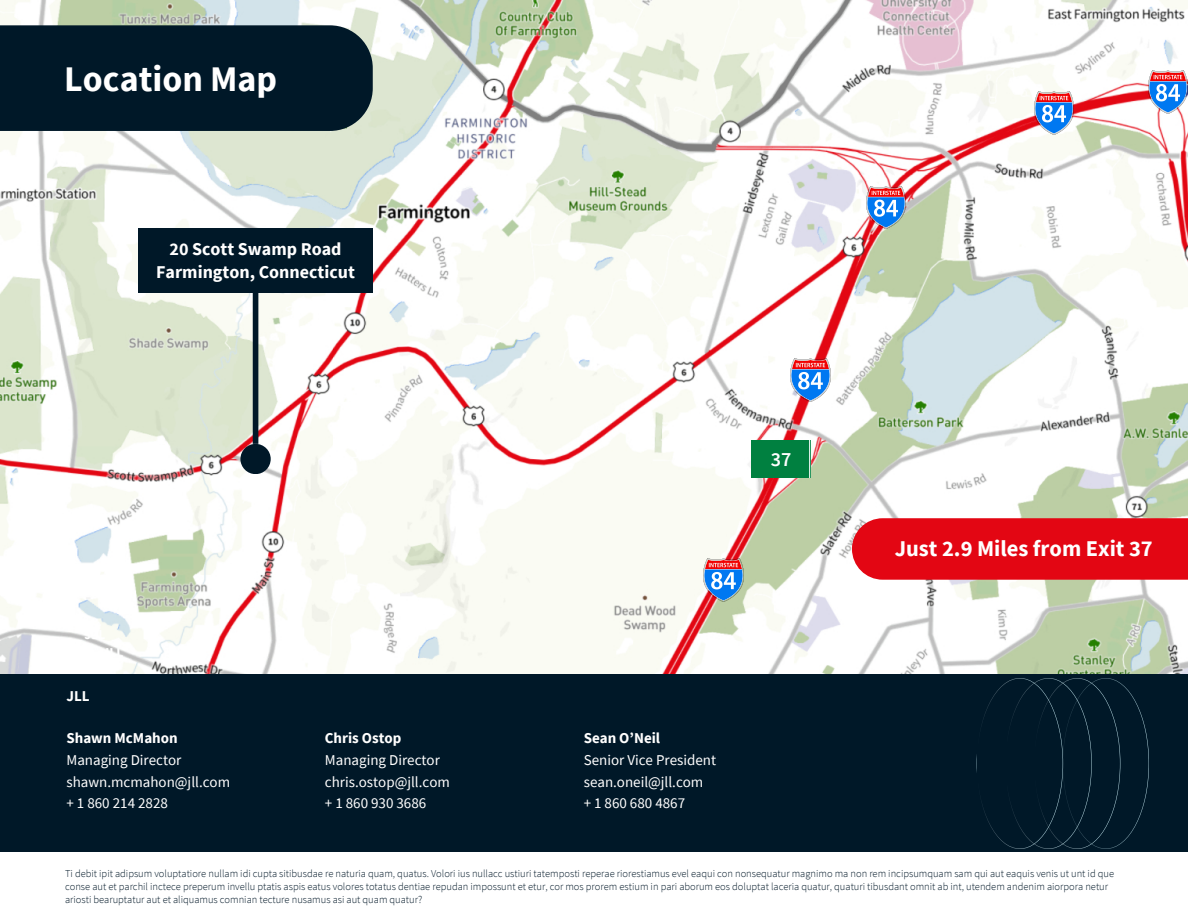
<style>
.page{position:relative;width:1188px;height:918px;background:#fff}
.page>*{position:absolute;margin:0;border:0;box-sizing:border-box;transform-origin:0 0}
.t1{font:700 36px "Source Sans Pro";color:#fff}
.t2{font:700 22.5px "Source Sans Pro";color:#fff}
.t3{font:600 20.1px "Source Sans Pro";color:#fefefe}
.t4{font:700 18px/22.5px "Source Sans Pro";color:#fff;text-align:center}
.t5{font:15px/21.8px "Source Sans Pro";color:#fff}
.t6{font:700 15px "Source Sans Pro";color:#fff}
.t7{font:700 13.5px "Source Sans Pro";color:#fff}
.t8{font:300 10.5px/13px "Source Sans Pro";color:#011727}
.s1{font-weight:700}
</style>
<div class="page">
<img style="left:0;top:0;width:1188px;height:675px">
<div style="left:0;top:675px;width:1188px;height:177px;background:#001828"></div>
<div style="left:138px;top:228px;width:235px;height:65px;background:#001828"></div>
<div style="left:240px;top:444px;width:31px;height:30px;background:#001828;border-radius:50%"></div>
<div style="left:253px;top:293px;width:5px;height:151px;background:#001828"></div>
<img style="left:704px;top:559px;width:39px;height:42px">
<img style="left:1034px;top:92px;width:40px;height:43px">
<img style="left:866px;top:186px;width:39px;height:43px">
<img style="left:791px;top:359px;width:39px;height:42px">
<img style="left:1149px;top:71px;width:39px;height:42px">
<svg style="left:982px;top:678px;width:167px;height:171px"></svg>
<div style="left:0;top:25px;width:373px;height:106px;background:#001828"></div>
<div style="left:752px;top:440px;width:58px;height:37px;background:#008040"></div>
<div style="left:852px;top:518px;width:336px;height:62px;background:#e30613"></div>
<h5 class="t1" style="left:64px;top:55px;width:214px">Location Map</h5>
<h3 class="t4" style="left:156px;top:238px;width:200px">20 Scott Swamp Road<br>Farmington, Connecticut</h3>
<p class="t3" style="left:771px;top:446px;width:22px">37</p>
<h5 class="t6" style="left:67px;top:686px;width:25px">JLL</h5>
<h4 class="t7" style="left:103px;top:644px;width:22px">JLL</h4>
<h6 class="t5" style="left:67px;top:727px;width:165px"><span class="s1">Shawn McMahon<br></span>Managing Director shawn.mcmahon@jll.com + 1 860 214 2828</h6>
<h6 class="t5" style="left:584px;top:727px;width:134px"><span class="s1">Sean O’Neil<br></span>Senior Vice President sean.oneil@jll.com<br>+ 1 860 680 4867</h6>
<h6 class="t5" style="left:325px;top:727px;width:127px"><span class="s1">Chris Ostop<br></span>Managing Director chris.ostop@jll.com + 1 860 930 3686</h6>
<h5 class="t2" style="left:895px;top:534px;width:260px">Just 2.9 Miles from Exit 37</h5>
<p class="t8" style="left:65px;top:866px;width:1051px">Ti debit ipit adipsum voluptatiore nullam idi cupta sitibusdae re naturia quam, quatus. Volori ius nullacc ustiuri tatemposti reperae riorestiamus evel eaqui con nonsequatur magnimo ma non rem incipsumquam sam qui aut eaquis venis ut unt id que conse aut et parchil inctece preperum invellu ptatis aspis eatus volores totatus dentiae repudan impossunt et etur, cor mos prorem estium in pari aborum eos doluptat laceria quatur, quaturi tibusdant omnit ab int, utendem andenim aiorpora netur ariosti bearuptatur aut et aliquamus comnian tecture nusamus asi aut quam quatur?</p>
</div>
